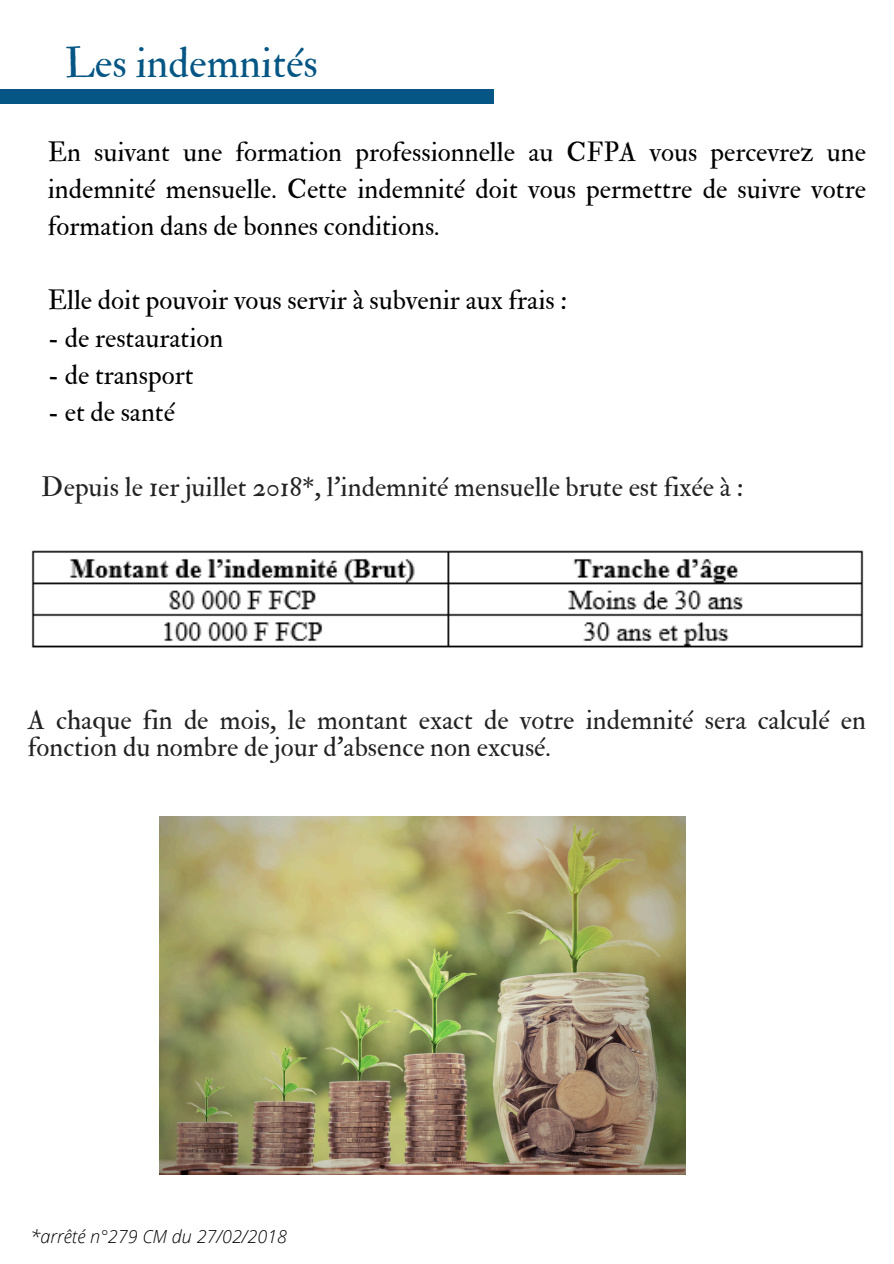
<style>
.page{position:relative;width:894px;height:1264px;background:#fff}
.page>*{position:absolute;margin:0;border:0;box-sizing:border-box;transform-origin:0 0}
.t1{font:42px "IM FELL Double Pica Roman";color:#055684}
.t2{font:27px/37.2px "IM FELL Double Pica Roman";color:#000;text-align:justify}
.t3{font:27px/26.5px "IM FELL Double Pica Roman";color:#222}
.t4{font:italic 300 18px "Open Sans";color:#000}
</style>
<div class="page">
<img style="left:31px;top:550px;width:833px;height:98px">
<div style="left:0;top:90px;width:493px;height:14px;background:#055684"></div>
<img style="left:159px;top:816px;width:526px;height:357px">
<h1 class="t1" style="left:64px;top:37px;width:255px">Les indemnités</h1>
<p class="t2" style="left:48px;top:134px;width:819px">En suivant une formation professionnelle au CFPA vous percevrez une indemnité mensuelle. Cette indemnité doit vous permettre de suivre votre formation dans de bonnes conditions.</p>
<p class="t2" style="left:48px;top:282px;width:521px">Elle doit pouvoir vous servir à subvenir aux frais :</p>
<p class="t2" style="left:48px;top:319px;width:177px">- de restauration</p>
<p class="t2" style="left:48px;top:356px;width:147px">- de transport</p>
<p class="t2" style="left:48px;top:394px;width:129px">- et de santé</p>
<p class="t3" style="left:42px;top:474px;width:703px">Depuis le 1er juillet 2018*, l’indemnité mensuelle brute est fixée à :</p>
<p class="t3" style="left:28px;top:707px;width:839px">A chaque fin de mois, le montant exact de votre indemnité sera calculé en fonction du nombre de jour d'absence non excusé.</p>
<p class="t4" style="left:31px;top:1223px;width:258px">*arrêté n°279 CM du 27/02/2018</p>
</div>
